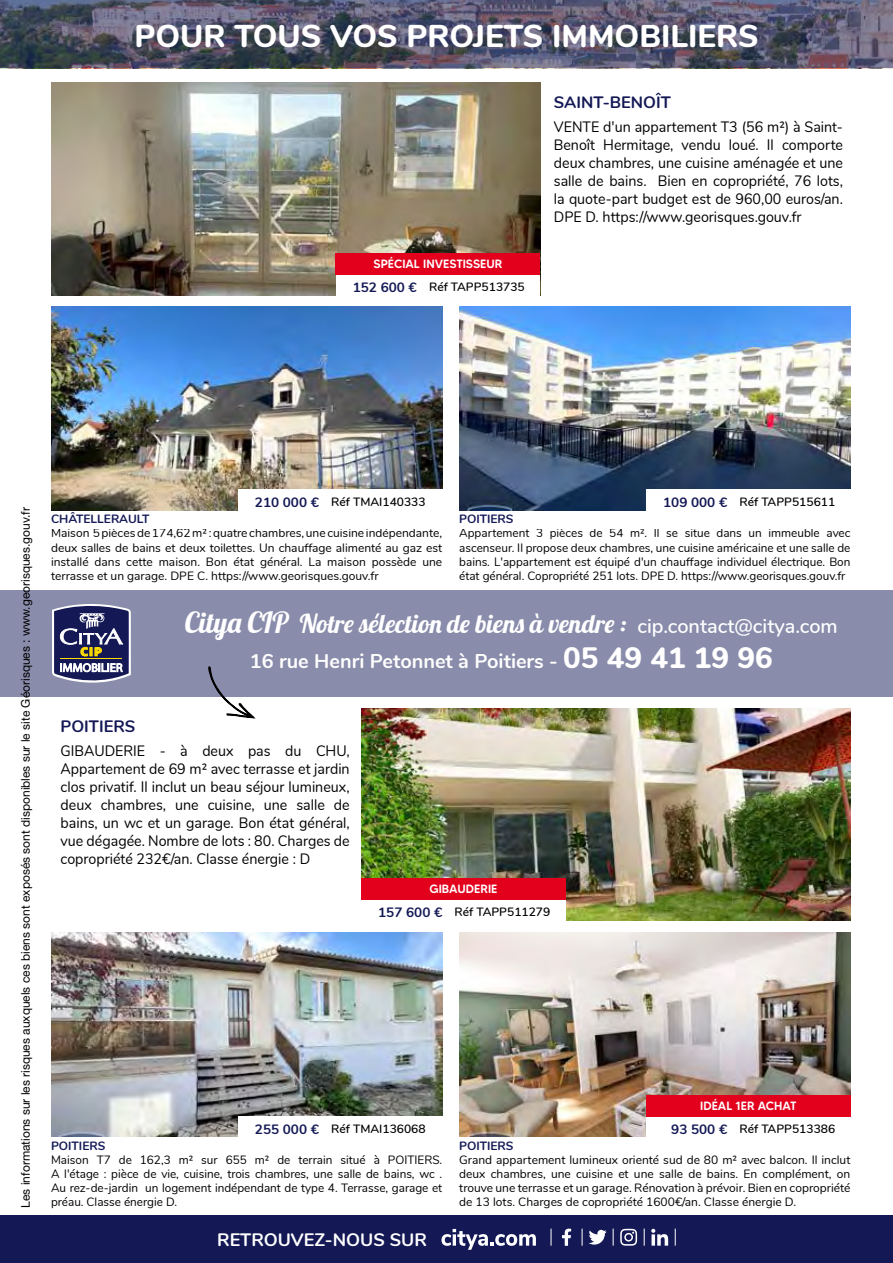
<style>
.page{position:relative;width:893px;height:1263px;background:#fff}
.page>*{position:absolute;margin:0;border:0;box-sizing:border-box;transform-origin:0 0}
.t1{font:800 31.5px "Nunito";color:#fff}
.t2{font:25.5px "Lobster";color:#fff}
.t3{font:700 19.95px "Nunito";color:#fff}
.t4{font:700 18px "Nunito";color:#fff}
.t5{font:700 16.5px "Nunito";color:#141956}
.t6{font:15px/18px "Nunito";color:#000;text-align:justify;scale:.95 1}
.t7{font:12px/14.2px "Nunito";color:#000;text-align:justify}
.t8{font:600 12px "Nunito";color:#000}
.t9{font:12px "Helvetica Neue LT Std";color:#000}
.t10{font:500 12px "MADE Tommy Soft";color:#fff}
.t11{font:700 12px "Nunito";color:#141956}
.t12{font:700 11.7px "Bienvenue Beta";color:#fd0}
.s1{font-weight:700;font-size:13.5px;color:#141956}
.s2{font-size:28.5px}
.s3{font-family:"Nunito";font-weight:600;font-size:19.95px}
.s4{font-weight:800;font-size:29.4px}
</style>
<div class="page">
<div style="left:0;top:1216px;width:893px;height:47px;background:#141956"></div>
<svg style="left:562px;top:1228px;width:9px;height:18px"></svg>
<svg style="left:620px;top:1229px;width:17px;height:16px"></svg>
<svg style="left:651px;top:1229px;width:17px;height:16px"></svg>
<svg style="left:582px;top:1229px;width:25px;height:17px"></svg>
<svg style="left:613px;top:1228px;width:1px;height:17px"></svg>
<svg style="left:551px;top:1229px;width:1px;height:17px"></svg>
<svg style="left:644px;top:1228px;width:1px;height:17px"></svg>
<svg style="left:675px;top:1228px;width:1px;height:17px"></svg>
<svg style="left:441px;top:1229px;width:95px;height:20px"></svg>
<hr style="left:0;top:80px;width:1px;height:106px;background:#141956">
<svg style="left:0;top:0;width:893px;height:68px;background:#545469"></svg>
<div style="left:0;top:590px;width:893px;height:106px;background:#898caa"></div>
<img style="left:459px;top:932px;width:391px;height:204px">
<img style="left:51px;top:932px;width:391px;height:204px">
<img style="left:361px;top:708px;width:489px;height:213px">
<svg style="left:207px;top:666px;width:54px;height:53px"></svg>
<svg style="left:52px;top:604px;width:79px;height:79px;background:#595c81"></svg>
<img style="left:51px;top:83px;width:489px;height:213px">
<img style="left:459px;top:306px;width:391px;height:204px">
<img style="left:51px;top:306px;width:391px;height:204px">
<div style="left:336px;top:274px;width:89px;height:22px;background:#fff"></div>
<div style="left:425px;top:274px;width:115px;height:22px;background:#fff"></div>
<div style="left:336px;top:253px;width:204px;height:21px;background:#e3001d"></div>
<div style="left:646px;top:489px;width:90px;height:22px;background:#fff"></div>
<div style="left:735px;top:489px;width:115px;height:22px;background:#fff"></div>
<div style="left:238px;top:489px;width:89px;height:22px;background:#fff"></div>
<div style="left:327px;top:489px;width:115px;height:22px;background:#fff"></div>
<div style="left:238px;top:1116px;width:89px;height:22px;background:#fff"></div>
<div style="left:327px;top:1116px;width:115px;height:22px;background:#fff"></div>
<div style="left:361px;top:899px;width:90px;height:22px;background:#fff"></div>
<div style="left:450px;top:899px;width:116px;height:22px;background:#fff"></div>
<div style="left:361px;top:878px;width:205px;height:21px;background:#e3001d"></div>
<div style="left:646px;top:1116px;width:90px;height:22px;background:#fff"></div>
<div style="left:735px;top:1116px;width:115px;height:22px;background:#fff"></div>
<div style="left:646px;top:1095px;width:204px;height:21px;background:#e3001d"></div>
<h1 class="t1" style="left:134px;top:13px;width:626px">POUR TOUS VOS PROJETS IMMOBILIERS</h1>
<h3 class="t5" style="left:554px;top:90px;width:119px">SAINT-BENOÎT</h3>
<p class="t10" style="left:374px;top:256px;width:130px">SPÉCIAL INVESTISSEUR</p>
<p class="t8" style="left:353px;top:278px;width:174px"><span class="s1">152 600 €</span> Réf TAPP513735</p>
<p class="t6" style="left:554px;top:117px;width:306px">VENTE d'un appartement T3 (56 m²) à Saint-Benoît Hermitage, vendu loué. Il comporte deux chambres, une cuisine aménagée et une salle de bains. Bien en copropriété, 76 lots, la quote-part budget est de 960,00 euros/an.<br>DPE D. https://www.georisques.gouv.fr</p>
<p class="t9" style="left:18px;top:1208px;width:702px;rotate:-90deg">Les informations sur les risques auxquels ces biens sont exposés sont disponibles sur le site Géorisques : www.georisques.gouv.fr</p>
<p class="t11" style="left:51px;top:510px;width:100px">CHÂTELLERAULT</p>
<p class="t8" style="left:255px;top:493px;width:172px"><span class="s1">210 000 €</span> Réf TMAI140333</p>
<p class="t8" style="left:663px;top:493px;width:174px"><span class="s1">109 000 €</span> Réf TAPP515611</p>
<p class="t11" style="left:459px;top:510px;width:56px">POITIERS</p>
<p class="t7" style="left:51px;top:525px;width:393px">Maison 5 pièces de 174,62 m² : quatre chambres, une cuisine indépendante, deux salles de bains et deux toilettes. Un chauffage alimenté au gaz est installé dans cette maison. Bon état général. La maison possède une terrasse et un garage. DPE C. https://www.georisques.gouv.fr</p>
<p class="t7" style="left:459px;top:525px;width:393px">Appartement 3 pièces de 54 m². Il se situe dans un immeuble avec ascenseur. Il propose deux chambres, une cuisine américaine et une salle de bains. L'appartement est équipé d'un chauffage individuel électrique. Bon état général. Copropriété 251 lots. DPE D. https://www.georisques.gouv.fr</p>
<p class="t12" style="left:80px;top:645px;width:23px">CIP</p>
<h3 class="t5" style="left:61px;top:714px;width:76px">POITIERS</h3>
<h2 class="t2" style="left:185px;top:608px;width:654px"><span class="s2">Citya CIP</span> Notre sélection de biens à vendre : <span class="s3">cip.contact@citya.com</span></h2>
<h3 class="t3" style="left:250px;top:646px;width:524px">16 rue Henri Petonnet à Poitiers - <span class="s4">05 49 41 19 96</span></h3>
<p class="t6" style="left:61px;top:741px;width:306px">GIBAUDERIE - à deux pas du CHU, Appartement de 69 m² avec terrasse et jardin clos privatif. Il inclut un beau séjour lumineux, deux chambres, une cuisine, une salle de bains, un wc et un garage. Bon état général, vue dégagée. Nombre de lots : 80. Charges de copropriété 232€/an. Classe énergie : D</p>
<p class="t10" style="left:429px;top:881px;width:69px">GIBAUDERIE</p>
<p class="t8" style="left:378px;top:903px;width:174px"><span class="s1">157 600 €</span> Réf TAPP511279</p>
<p class="t11" style="left:51px;top:1137px;width:56px">POITIERS</p>
<p class="t8" style="left:255px;top:1120px;width:172px"><span class="s1">255 000 €</span> Réf TMAI136068</p>
<p class="t11" style="left:459px;top:1137px;width:56px">POITIERS</p>
<p class="t10" style="left:700px;top:1098px;width:98px">IDÉAL 1ER ACHAT</p>
<p class="t8" style="left:671px;top:1120px;width:166px"><span class="s1">93 500 €</span> Réf TAPP513386</p>
<p class="t7" style="left:51px;top:1151px;width:393px">Maison T7 de 162,3 m² sur 655 m² de terrain situé à POITIERS.<br>A l'étage : pièce de vie, cuisine, trois chambres, une salle de bains, wc .<br>Au rez-de-jardin un logement indépendant de type 4. Terrasse, garage et préau. Classe énergie D.</p>
<h3 class="t4" style="left:217px;top:1226px;width:211px">RETROUVEZ-NOUS SUR</h3>
<p class="t7" style="left:459px;top:1151px;width:393px">Grand appartement lumineux orienté sud de 80 m² avec balcon. Il inclut deux chambres, une cuisine et une salle de bains. En complément, on trouve une terrasse et un garage. Rénovation à prévoir. Bien en copropriété de 13 lots. Charges de copropriété 1600€/an. Classe énergie D.</p>
</div>
